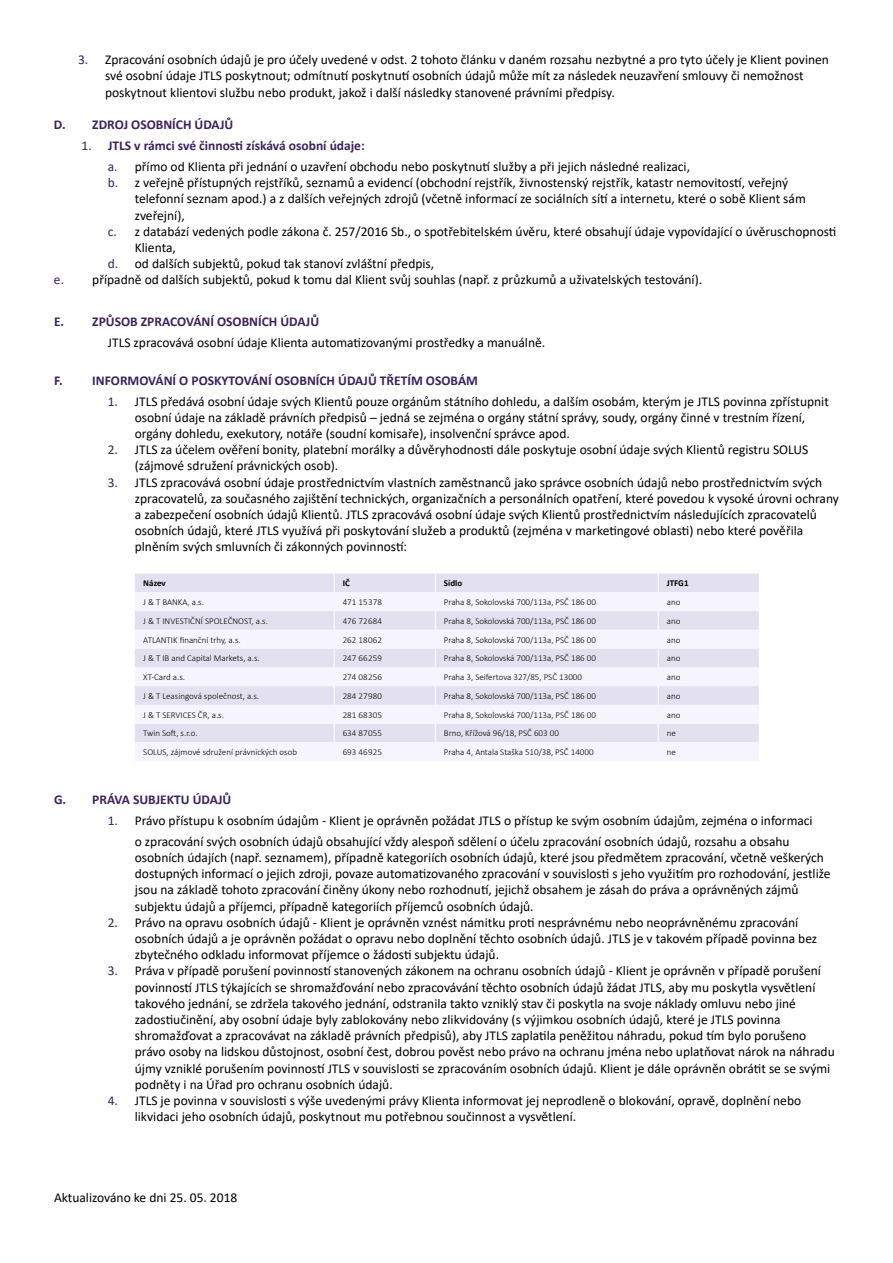
<style>
.page{position:relative;width:893px;height:1263px;background:#fff}
.page>*{position:absolute;margin:0;border:0;box-sizing:border-box;transform-origin:0 0}
.t1{font:13.5px/16.2px "Calibri";color:#000}
.t2{font:700 13.5px "Calibri";color:#3d235a}
.t3{font:300 9px "Calibri";color:#000}
.t4{font:700 9px "Calibri";color:#000}
.s1{color:#3c2359}
.s2{font-weight:700;color:#3d235a}
.s3{font-weight:700;color:#3c2359}
</style>
<div class="page">
<div style="left:135px;top:574px;width:624px;height:18px;background:#e3e1ef"></div>
<svg style="left:135px;top:592px;width:624px;height:169px;fill:#f5f4ff"></svg>
<svg style="left:333px;top:574px;width:2px;height:187px"></svg>
<svg style="left:435px;top:574px;width:1px;height:187px"></svg>
<svg style="left:657px;top:574px;width:2px;height:187px"></svg>
<p class="t1" style="left:105px;top:51px;width:725px;text-indent:-27px"><span class="s1">3.</span> Zpracování osobních údajů je pro účely uvedené v odst. 2 tohoto článku v daném rozsahu nezbytné a pro tyto účely je Klient povinen své osobní údaje JTLS poskytnout; odmítnutí poskytnutí osobních údajů může mít za následek neuzavření smlouvy či nemožnost poskytnout klientovi službu nebo produkt, jakož i další následky stanovené právními předpisy.</p>
<p class="t2" style="left:54px;top:115px;width:181px"><span class="s1">D.</span> ZDROJ OSOBNÍCH ÚDAJŮ</p>
<p class="t1" style="left:108px;top:135px;width:584px;line-height:21px;text-indent:-26px"><span class="s1">1.</span> <span class="s2">JTLS v rámci své činnosti získává osobní údaje:<br></span><span class="s1">a.</span> přímo od Klienta při jednání o uzavření obchodu nebo poskytnutí služby a při jejich následné realizaci,</p>
<p class="t1" style="left:108px;top:174px;width:682px"><span class="s1">b.</span> z veřejně přístupných rejstříků, seznamů a evidencí (obchodní rejstřík, živnostenský rejstřík, katastr nemovitostí, veřejný</p>
<p class="t1" style="left:135px;top:190px;width:672px">telefonní seznam apod.) a z dalších veřejných zdrojů (včetně informací ze sociálních sítí a internetu, které o sobě Klient sám</p>
<p class="t1" style="left:135px;top:207px;width:52px">zveřejní),</p>
<p class="t1" style="left:108px;top:223px;width:730px"><span class="s1">c.</span> z databází vedených podle zákona č. 257/2016 Sb., o spotřebitelském úvěru, které obsahují údaje vypovídající o úvěruschopnosti</p>
<p class="t1" style="left:135px;top:239px;width:43px">Klienta,</p>
<p class="t1" style="left:108px;top:255px;width:328px"><span class="s1">d.</span> od dalších subjektů, pokud tak stanoví zvláštní předpis,</p>
<p class="t1" style="left:54px;top:271px;width:650px"><span class="s1">e.</span> případně od dalších subjektů, pokud k tomu dal Klient svůj souhlas (např. z průzkumů a uživatelských testování).</p>
<p class="t1" style="left:108px;top:311px;width:439px;line-height:21px;text-indent:-54px"><span class="s3">E.</span> <span class="s2">ZPŮSOB ZPRACOVÁNÍ OSOBNÍCH ÚDAJŮ<br></span>JTLS zpracovává osobní údaje Klienta automatizovanými prostředky a manuálně.</p>
<p class="t2" style="left:54px;top:371px;width:425px"><span class="s1">F.</span> INFORMOVÁNÍ O POSKYTOVÁNÍ OSOBNÍCH ÚDAJŮ TŘETÍM OSOBÁM</p>
<p class="t1" style="left:135px;top:393px;width:696px;text-indent:-27px"><span class="s1">1.</span> JTLS předává osobní údaje svých Klientů pouze orgánům státního dohledu, a dalším osobám, kterým je JTLS povinna zpřístupnit osobní údaje na základě právních předpisů – jedná se zejména o orgány státní správy, soudy, orgány činné v trestním řízení, orgány dohledu, exekutory, notáře (soudní komisaře), insolvenční správce apod.</p>
<p class="t1" style="left:135px;top:441px;width:675px;text-indent:-27px"><span class="s1">2.</span> JTLS za účelem ověření bonity, platební morálky a důvěryhodnosti dále poskytuje osobní údaje svých Klientů registru SOLUS (zájmové sdružení právnických osob).</p>
<p class="t1" style="left:135px;top:474px;width:706px;text-indent:-27px"><span class="s1">3.</span> JTLS zpracovává osobní údaje prostřednictvím vlastních zaměstnanců jako správce osobních údajů nebo prostřednictvím svých zpracovatelů, za současného zajištění technických, organizačních a personálních opatření, které povedou k vysoké úrovni ochrany a zabezpečení osobních údajů Klientů. JTLS zpracovává osobní údaje svých Klientů prostřednictvím následujících zpracovatelů osobních údajů, které JTLS využívá při poskytování služeb a produktů (zejména v marketingové oblasti) nebo které pověřila plněním svých smluvních či zákonných povinností:</p>
<p class="t4" style="left:143px;top:577px;width:24px">Název</p>
<p class="t4" style="left:343px;top:577px;width:9px">IČ</p>
<p class="t4" style="left:444px;top:577px;width:20px">Sídlo</p>
<p class="t4" style="left:667px;top:577px;width:23px">JTFG1</p>
<p class="t3" style="left:143px;top:596px;width:62px">J &amp; T BANKA, a.s.</p>
<p class="t3" style="left:343px;top:596px;width:41px">471 15 378</p>
<p class="t3" style="left:444px;top:596px;width:154px">Praha 8, Sokolovská 700/113a, PSČ 186 00</p>
<p class="t3" style="left:667px;top:596px;width:15px">ano</p>
<p class="t3" style="left:143px;top:615px;width:126px">J &amp; T INVESTIČNÍ SPOLEČNOST, a.s.</p>
<p class="t3" style="left:343px;top:615px;width:41px">476 72 684</p>
<p class="t3" style="left:444px;top:615px;width:154px">Praha 8, Sokolovská 700/113a, PSČ 186 00</p>
<p class="t3" style="left:667px;top:615px;width:15px">ano</p>
<p class="t3" style="left:143px;top:634px;width:99px">ATLANTIK finanční trhy, a.s.</p>
<p class="t3" style="left:343px;top:634px;width:41px">262 18 062</p>
<p class="t3" style="left:444px;top:634px;width:154px">Praha 8, Sokolovská 700/113a, PSČ 186 00</p>
<p class="t3" style="left:667px;top:634px;width:15px">ano</p>
<p class="t3" style="left:143px;top:653px;width:118px">J &amp; T IB and Capital Markets, a.s.</p>
<p class="t3" style="left:343px;top:653px;width:41px">247 66 259</p>
<p class="t3" style="left:444px;top:653px;width:154px">Praha 8, Sokolovská 700/113a, PSČ 186 00</p>
<p class="t3" style="left:667px;top:653px;width:15px">ano</p>
<p class="t3" style="left:143px;top:671px;width:43px">XT-Card a.s.</p>
<p class="t3" style="left:343px;top:671px;width:41px">274 08 256</p>
<p class="t3" style="left:444px;top:671px;width:140px">Praha 3, Seifertova 327/85, PSČ 13000</p>
<p class="t3" style="left:667px;top:671px;width:15px">ano</p>
<p class="t3" style="left:143px;top:690px;width:117px">J &amp; T Leasingová společnost, a.s.</p>
<p class="t3" style="left:343px;top:690px;width:41px">284 27 980</p>
<p class="t3" style="left:444px;top:690px;width:154px">Praha 8, Sokolovská 700/113a, PSČ 186 00</p>
<p class="t3" style="left:667px;top:690px;width:15px">ano</p>
<p class="t3" style="left:143px;top:709px;width:82px">J &amp; T SERVICES ČR, a.s.</p>
<p class="t3" style="left:343px;top:709px;width:41px">281 68 305</p>
<p class="t3" style="left:444px;top:709px;width:154px">Praha 8, Sokolovská 700/113a, PSČ 186 00</p>
<p class="t3" style="left:667px;top:709px;width:15px">ano</p>
<p class="t3" style="left:143px;top:728px;width:56px">Twin Soft, s.r.o.</p>
<p class="t3" style="left:343px;top:728px;width:41px">634 87 055</p>
<p class="t3" style="left:444px;top:728px;width:116px">Brno, Křížová 96/18, PSČ 603 00</p>
<p class="t3" style="left:667px;top:728px;width:11px">ne</p>
<p class="t3" style="left:143px;top:746px;width:155px">SOLUS, zájmové sdružení právnických osob</p>
<p class="t3" style="left:343px;top:746px;width:41px">693 46 925</p>
<p class="t3" style="left:444px;top:746px;width:151px">Praha 4, Antala Staška 510/38, PSČ 14000</p>
<p class="t3" style="left:667px;top:746px;width:11px">ne</p>
<p class="t2" style="left:54px;top:790px;width:179px"><span class="s1">G.</span> PRÁVA SUBJEKTU ÚDAJŮ</p>
<p class="t1" style="left:108px;top:809px;width:706px;line-height:21px;text-align:center"><span class="s1">1.</span> Právo přístupu k osobním údajům - Klient je oprávněn požádat JTLS o přístup ke svým osobním údajům, zejména o informaci o zpracování svých osobních údajů obsahující vždy alespoň sdělení o účelu zpracování osobních údajů, rozsahu a obsahu</p>
<p class="t1" style="left:135px;top:849px;width:697px">osobních údajích (např. seznamem), případně kategoriích osobních údajů, které jsou předmětem zpracování, včetně veškerých dostupných informací o jejich zdroji, povaze automatizovaného zpracování v souvislosti s jeho využitím pro rozhodování, jestliže jsou na základě tohoto zpracování činěny úkony nebo rozhodnutí, jejichž obsahem je zásah do práva a oprávněných zájmů subjektu údajů a příjemci, případně kategoriích příjemců osobních údajů.</p>
<p class="t1" style="left:135px;top:914px;width:684px;text-indent:-27px"><span class="s1">2.</span> Právo na opravu osobních údajů - Klient je oprávněn vznést námitku proti nesprávnému nebo neoprávněnému zpracování osobních údajů a je oprávněn požádat o opravu nebo doplnění těchto osobních údajů. JTLS je v takovém případě povinna bez zbytečného odkladu informovat příjemce o žádosti subjektu údajů.</p>
<p class="t1" style="left:135px;top:962px;width:701px;text-indent:-27px"><span class="s1">3.</span> Práva v případě porušení povinností stanovených zákonem na ochranu osobních údajů - Klient je oprávněn v případě porušení povinností JTLS týkajících se shromažďování nebo zpracovávání těchto osobních údajů žádat JTLS, aby mu poskytla vysvětlení takového jednání, se zdržela takového jednání, odstranila takto vzniklý stav či poskytla na svoje náklady omluvu nebo jiné zadostiučinění, aby osobní údaje byly zablokovány nebo zlikvidovány (s výjimkou osobních údajů, které je JTLS povinna shromažďovat a zpracovávat na základě právních předpisů), aby JTLS zaplatila peněžitou náhradu, pokud tím bylo porušeno právo osoby na lidskou důstojnost, osobní čest, dobrou pověst nebo právo na ochranu jména nebo uplatňovat nárok na náhradu újmy vzniklé porušením povinností JTLS v souvislosti se zpracováním osobních údajů. Klient je dále oprávněn obrátit se se svými podněty i na Úřad pro ochranu osobních údajů.</p>
<p class="t1" style="left:135px;top:1092px;width:668px;text-indent:-27px"><span class="s1">4.</span> JTLS je povinna v souvislosti s výše uvedenými právy Klienta informovat jej neprodleně o blokování, opravě, doplnění nebo likvidaci jeho osobních údajů, poskytnout mu potřebnou součinnost a vysvětlení.</p>
<p class="t1" style="left:54px;top:1189px;width:185px">Aktualizováno ke dni 25. 05. 2018</p>
</div>
